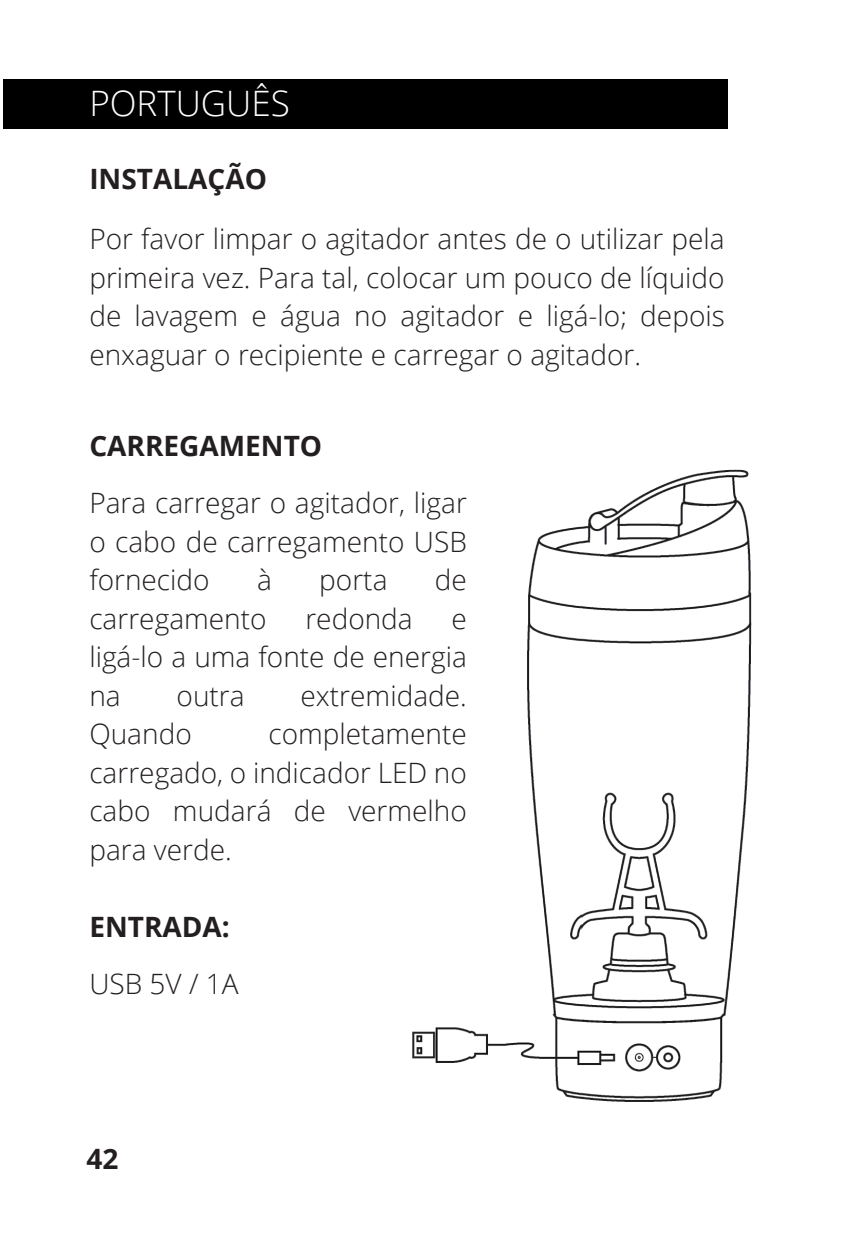
<style>
.page{position:relative;width:844px;height:1251px;background:#fff}
.page>*{position:absolute;margin:0;border:0;box-sizing:border-box;transform-origin:0 0}
.t1{font:300 35px "Open Sans";color:#fff}
.t2{font:300 28px/38.5px "Open Sans";color:#231f20;text-align:justify}
.t3{font:700 28px "Open Sans";color:#231f20}
</style>
<div class="page">
<img style="left:412px;top:470px;width:339px;height:632px">
<div style="left:3px;top:79px;width:724px;height:50px;background:#000001"></div>
<p class="t1" style="left:89px;top:79px;width:202px">PORTUGUÊS</p>
<p class="t3" style="left:89px;top:159px;width:179px">INSTALAÇÃO</p>
<p class="t2" style="left:89px;top:219px;width:636px">Por favor limpar o agitador antes de o utilizar pela primeira vez. Para tal, colocar um pouco de líquido de lavagem e água no agitador e ligá-lo; depois enxaguar o recipiente e carregar o agitador.</p>
<p class="t3" style="left:89px;top:426px;width:234px">CARREGAMENTO</p>
<p class="t2" style="left:89px;top:483px;width:379px">Para carregar o agitador, ligar o cabo de carregamento USB fornecido</p>
<p class="t2" style="left:257px;top:560px;width:16px">à</p>
<p class="t2" style="left:319px;top:560px;width:70px">porta</p>
<p class="t2" style="left:435px;top:560px;width:34px">de</p>
<p class="t2" style="left:89px;top:598px;width:179px">carregamento</p>
<p class="t2" style="left:305px;top:598px;width:109px">redonda</p>
<p class="t2" style="left:89px;top:598px;width:379px;text-indent:362px">e ligá-lo a uma fonte de energia na</p>
<p class="t2" style="left:176px;top:675px;width:70px">outra</p>
<p class="t2" style="left:300px;top:675px;width:168px">extremidade.</p>
<p class="t2" style="left:89px;top:714px;width:104px">Quando</p>
<p class="t2" style="left:89px;top:714px;width:379px;text-indent:179px">completamente carregado, o indicador LED no cabo mudará de vermelho para verde.</p>
<p class="t3" style="left:89px;top:906px;width:142px">ENTRADA:</p>
<p class="t2" style="left:89px;top:963px;width:151px">USB 5V / 1A</p>
<p class="t3" style="left:87px;top:1138px;width:33px">42</p>
</div>
